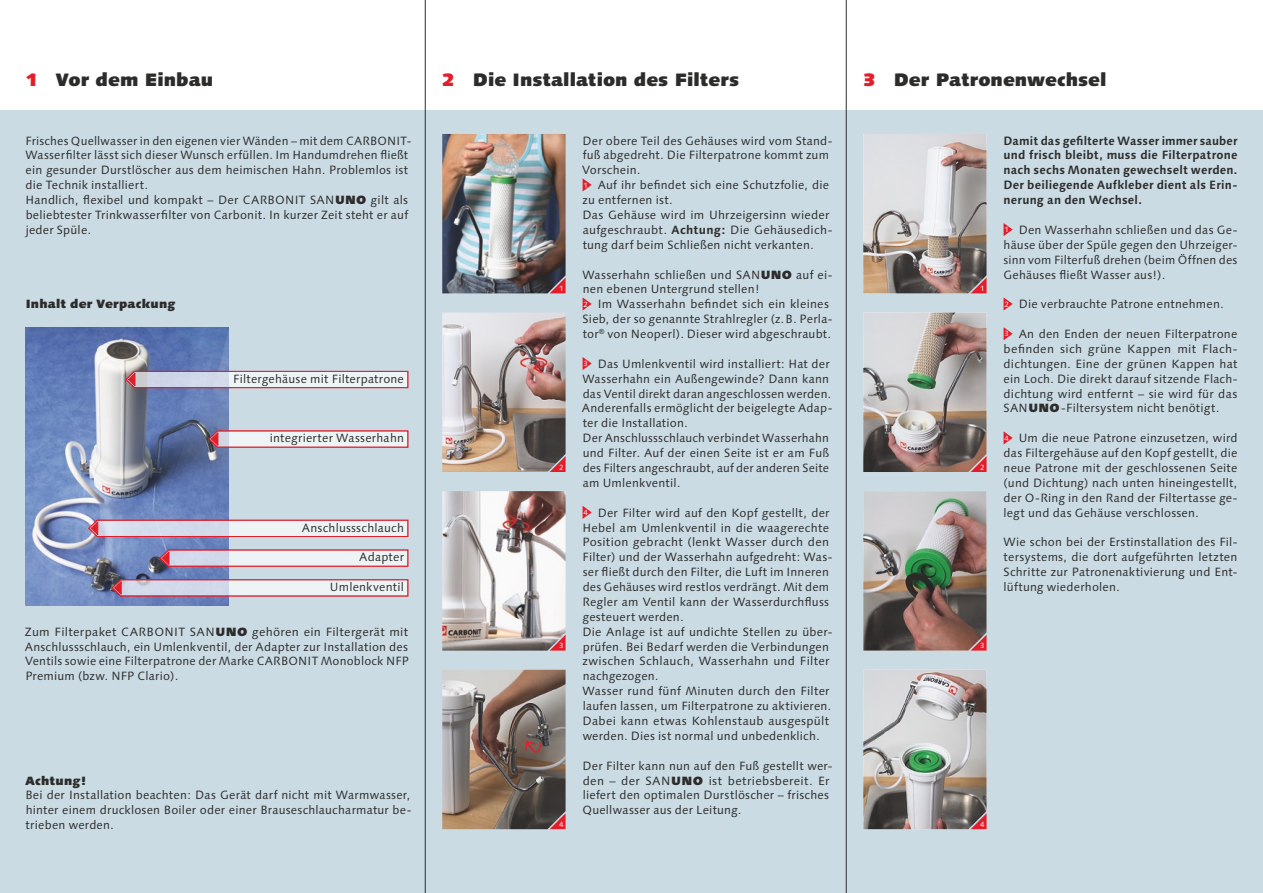
<style>
.page{position:relative;width:1263px;height:893px;background:#fff}
.page>*{position:absolute;margin:0;border:0;box-sizing:border-box;transform-origin:0 0}
.t1{font:900 18px "Linotype Syntax";color:#2d2c2b}
.Flyer-Text{font:12px/14.9px "Linotype Syntax";letter-spacing:.02em;color:#2d2c2b}
.Flyer-Text-2{font:700 12px/14.9px "Linotype Syntax";letter-spacing:.015em;color:#2d2c2b;text-align:justify}
.Flyer-Text-3{font:900 12px "Linotype Syntax";letter-spacing:.015em;color:#2d2c2b}
.t2{font:7.5px "Linotype Syntax";color:#fff}
.s1{color:#e31e2a}
.s2{font-weight:900}
.s3{font-weight:700}
</style>
<div class="page">
<div style="left:0;top:111px;width:1263px;height:782px;background:#cadbe4"></div>
<img style="left:442px;top:313px;width:124px;height:159px">
<img style="left:442px;top:134px;width:124px;height:159px">
<img style="left:26px;top:327px;width:203px;height:279px">
<hr style="left:425px;top:0;width:1px;height:893px;background:#2d2c2b">
<hr style="left:846px;top:0;width:1px;height:893px;background:#2d2c2b">
<svg style="left:583px;top:178px;width:9px;height:13px"></svg>
<svg style="left:1003px;top:223px;width:10px;height:13px"></svg>
<svg style="left:1003px;top:297px;width:10px;height:14px"></svg>
<svg style="left:1003px;top:327px;width:10px;height:13px"></svg>
<svg style="left:583px;top:297px;width:9px;height:13px"></svg>
<svg style="left:125px;top:370px;width:284px;height:18px"></svg>
<svg style="left:159px;top:549px;width:250px;height:18px"></svg>
<svg style="left:208px;top:430px;width:201px;height:18px;background:#e5c9ce"></svg>
<svg style="left:88px;top:519px;width:321px;height:18px"></svg>
<svg style="left:111px;top:579px;width:298px;height:18px"></svg>
<svg style="left:550px;top:456px;width:16px;height:16px"></svg>
<img style="left:442px;top:491px;width:124px;height:160px">
<svg style="left:550px;top:277px;width:16px;height:16px"></svg>
<svg style="left:583px;top:357px;width:9px;height:13px"></svg>
<img style="left:442px;top:670px;width:124px;height:159px">
<svg style="left:550px;top:813px;width:16px;height:16px"></svg>
<svg style="left:583px;top:506px;width:9px;height:13px"></svg>
<img style="left:863px;top:134px;width:123px;height:159px">
<img style="left:863px;top:313px;width:123px;height:159px">
<img style="left:863px;top:491px;width:123px;height:160px">
<img style="left:863px;top:670px;width:123px;height:159px">
<svg style="left:1003px;top:431px;width:10px;height:13px"></svg>
<svg style="left:519px;top:733px;width:30px;height:27px"></svg>
<p class="t1" style="left:26px;top:68px;width:189px"><span class="s1">1</span> Vor dem Einbau</p>
<p class="t1" style="left:442px;top:68px;width:298px"><span class="s1">2</span> Die Installation des Filters</p>
<p class="t1" style="left:863px;top:68px;width:245px"><span class="s1">3</span> Der Patronenwechsel</p>
<p class="Flyer-Text" style="left:25px;top:133px;width:388px">Frisches Quellwasser in den eigenen vier Wänden – mit dem CARBONIT-Wasserfilter lässt sich dieser Wunsch erfüllen. Im Handumdrehen fließt ein gesunder Durstlöscher aus dem heimischen Hahn. Problemlos ist die Technik installiert.</p>
<p class="Flyer-Text" style="left:25px;top:193px;width:384px;text-align:justify">Handlich, flexibel und kompakt – Der CARBONIT SAN<span class="s2">UNO</span> gilt als beliebtester Trinkwasserfilter von Carbonit. In kurzer Zeit steht er auf jeder Spüle.</p>
<p class="Flyer-Text-3" style="left:26px;top:296px;width:151px">Inhalt der Verpackung</p>
<p class="Flyer-Text" style="left:233px;top:371px;width:172px">Filtergehäuse mit Filterpatrone</p>
<p class="Flyer-Text" style="left:270px;top:431px;width:136px">integrierter Wasserhahn</p>
<p class="Flyer-Text" style="left:302px;top:520px;width:103px">Anschlussschlauch</p>
<p class="Flyer-Text" style="left:359px;top:550px;width:46px">Adapter</p>
<p class="Flyer-Text" style="left:330px;top:580px;width:75px">Umlenkventil</p>
<p class="Flyer-Text" style="left:25px;top:624px;width:385px;text-align:justify">Zum Filterpaket CARBONIT SAN<span class="s2">UNO</span> gehören ein Filtergerät mit Anschlussschlauch, ein Umlenkventil, der Adapter zur Installation des Ventils sowie eine Filterpatrone der Marke CARBONIT Monoblock NFP Premium (bzw. NFP Clario).</p>
<p class="Flyer-Text-3" style="left:26px;top:772px;width:62px">Achtung!</p>
<p class="Flyer-Text" style="left:25px;top:788px;width:388px;text-align:justify">Bei der Installation beachten: Das Gerät darf nicht mit Warmwasser, hinter einem drucklosen Boiler oder einer Brauseschlaucharmatur be&shy;trieben werden.</p>
<p class="t2" style="left:559px;top:284px;width:6px">1</p>
<p class="t2" style="left:559px;top:463px;width:6px">2</p>
<p class="t2" style="left:559px;top:641px;width:6px">3</p>
<p class="Flyer-Text" style="left:582px;top:133px;width:252px">Der obere Teil des Gehäuses wird vom Stand&shy;fuß abgedreht. Die Filterpatrone kommt zum<br>Vorschein.</p>
<p class="t2" style="left:583px;top:180px;width:6px">1</p>
<p class="Flyer-Text" style="left:582px;top:178px;width:248px;text-indent:15px">Auf ihr befindet sich eine Schutzfolie, die zu entfernen ist.</p>
<p class="Flyer-Text" style="left:582px;top:208px;width:251px">Das Gehäuse wird im Uhrzeigersinn wieder aufgeschraubt. <span class="s3">Achtung:</span> Die Gehäusedich&shy;tung darf beim Schließen nicht verkanten.</p>
<p class="Flyer-Text" style="left:582px;top:267px;width:251px">Wasserhahn schließen und SAN<span class="s2">UNO</span> auf ei&shy;nen ebenen Untergrund stellen!</p>
<p class="t2" style="left:583px;top:300px;width:6px">2</p>
<p class="Flyer-Text" style="left:583px;top:297px;width:251px;text-indent:15px">Im Wasserhahn befindet sich ein kleines<br>Sieb, der so genannte Strahlregler (z. B. Perla&shy;tor<sup>®</sup> von Neoperl). Dieser wird abgeschraubt.</p>
<p class="Flyer-Text" style="left:582px;top:356px;width:252px;text-indent:16px">Das Umlenkventil wird installiert: Hat der Wasserhahn ein Außengewinde? Dann kann das Ventil direkt daran angeschlossen werden.<br>Anderenfalls ermöglicht der beigelegte Adap&shy;ter die Installation.</p>
<p class="Flyer-Text" style="left:582px;top:431px;width:248px;text-align:justify">Der Anschlussschlauch verbindet Wasserhahn und Filter. Auf der einen Seite ist er am Fuß des Filters angeschraubt, auf der anderen Seite am Umlenkventil.</p>
<p class="t2" style="left:583px;top:359px;width:6px">3</p>
<p class="Flyer-Text" style="left:582px;top:505px;width:251px;text-indent:15px">Der Filter wird auf den Kopf gestellt, der Hebel am Umlenkventil in die waagerechte Position gebracht (lenkt Wasser durch den Filter) und der Wasserhahn aufgedreht: Was&shy;ser fließt durch den Filter, die Luft im Inneren des Gehäuses wird restlos verdrängt. Mit dem Regler am Ventil kann der Wasserdurchfluss gesteuert werden.</p>
<p class="Flyer-Text" style="left:582px;top:624px;width:251px">Die Anlage ist auf undichte Stellen zu über&shy;prüfen. Bei Bedarf werden die Verbindungen zwischen Schlauch, Wasserhahn und Filter nachgezogen.</p>
<p class="Flyer-Text" style="left:582px;top:684px;width:250px">Wasser rund fünf Minuten durch den Filter laufen lassen, um Filterpatrone zu aktivieren.<br>Dabei kann etwas Kohlenstaub ausgespült werden. Dies ist normal und unbedenklich.</p>
<p class="Flyer-Text" style="left:582px;top:758px;width:251px">Der Filter kann nun auf den Fuß gestellt wer&shy;den – der SAN<span class="s2">UNO</span> ist betriebsbereit. Er liefert den optimalen Durstlöscher – frisches Quellwasser aus der Leitung.</p>
<p class="t2" style="left:583px;top:508px;width:6px">4</p>
<p class="t2" style="left:980px;top:284px;width:6px">1</p>
<p class="t2" style="left:980px;top:463px;width:6px">2</p>
<p class="t2" style="left:980px;top:641px;width:6px">3</p>
<p class="Flyer-Text-2" style="left:1003px;top:133px;width:235px">Damit das gefilterte Wasser immer sauber und frisch bleibt, muss die Filterpatrone nach sechs Monaten gewechselt werden.<br>Der beiliegende Aufkleber dient als Erin&shy;nerung an den Wechsel.</p>
<p class="t2" style="left:1004px;top:225px;width:6px">1</p>
<p class="Flyer-Text" style="left:1003px;top:222px;width:235px;text-align:justify;text-indent:15px">Den Wasserhahn schließen und das Ge&shy;häuse über der Spüle gegen den Uhrzeiger&shy;sinn vom Filterfuß drehen (beim Öffnen des Gehäuses fließt Wasser aus!).</p>
<p class="t2" style="left:1004px;top:300px;width:6px">2</p>
<p class="Flyer-Text" style="left:1019px;top:297px;width:206px">Die verbrauchte Patrone entnehmen.</p>
<p class="t2" style="left:1004px;top:329px;width:6px">3</p>
<p class="Flyer-Text" style="left:1003px;top:327px;width:235px;text-align:justify;text-indent:15px">An den Enden der neuen Filterpatrone befinden sich grüne Kappen mit Flach&shy;dichtungen. Eine der grünen Kappen hat ein Loch. Die direkt darauf sitzende Flach&shy;dichtung wird entfernt – sie wird für das SAN<span class="s2">UNO</span>-Filtersystem nicht benötigt.</p>
<p class="Flyer-Text" style="left:1003px;top:431px;width:235px;text-align:justify;text-indent:15px">Um die neue Patrone einzusetzen, wird das Filtergehäuse auf den Kopf gestellt, die neue Patrone mit der geschlossenen Seite (und Dichtung) nach unten hineingestellt, der O-Ring in den Rand der Filtertasse ge&shy;legt und das Gehäuse verschlossen.</p>
<p class="Flyer-Text" style="left:1003px;top:535px;width:235px;text-align:justify">Wie schon bei der Erstinstallation des Fil&shy;tersystems, die dort aufgeführten letzten Schritte zur Patronenaktivierung und Ent&shy;lüftung wiederholen.</p>
<p class="t2" style="left:1004px;top:433px;width:6px">4</p>
<p class="t2" style="left:559px;top:820px;width:6px">4</p>
<p class="t2" style="left:980px;top:820px;width:6px">4</p>
</div>
